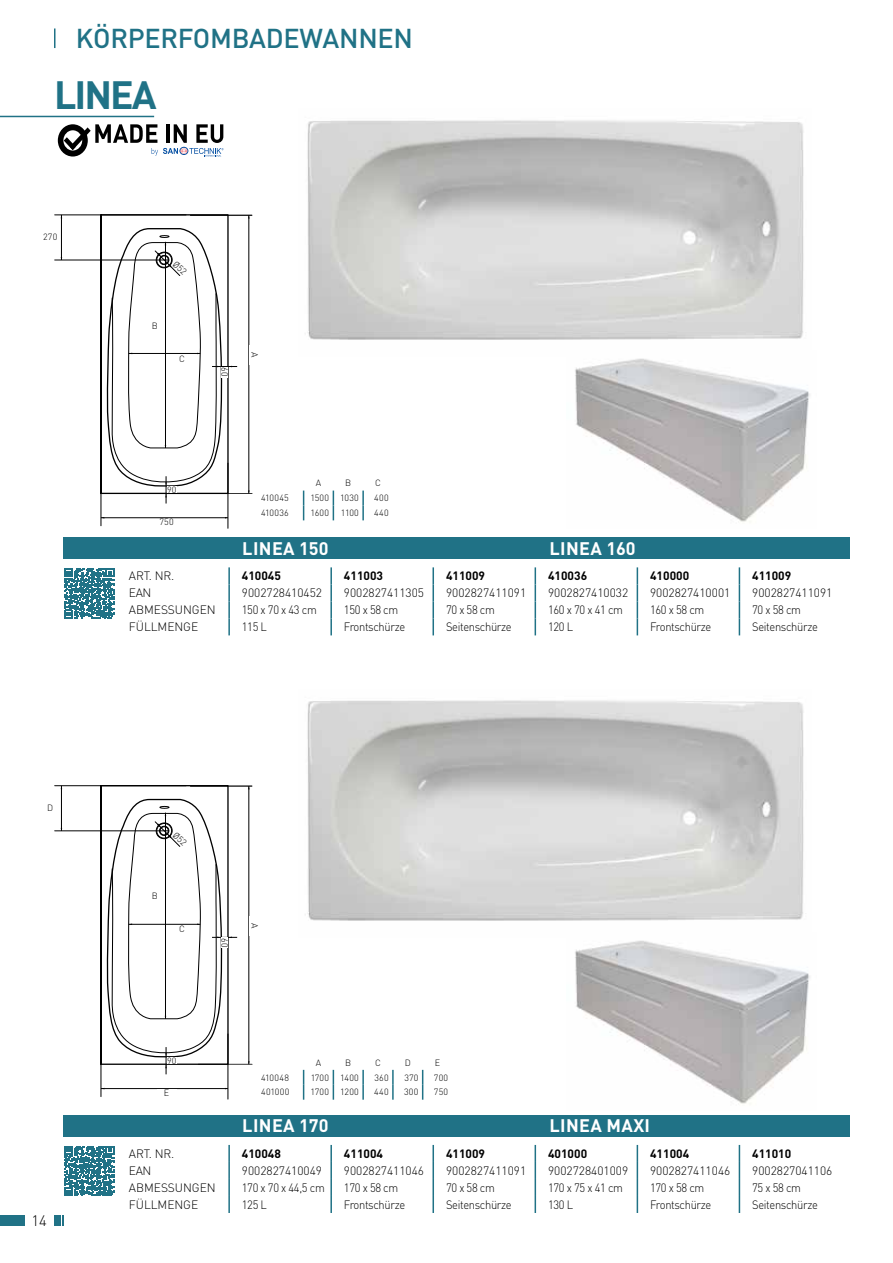
<style>
.page{position:relative;width:893px;height:1263px;background:#fff}
.page>*{position:absolute;margin:0;border:0;box-sizing:border-box;transform-origin:0 0}
.t1{font:700 39px "DIN Pro";letter-spacing:-.05em;color:#207286}
.t2{font:500 27px "DIN Pro";letter-spacing:-.01em;color:#207286}
.t3{font:700 18px "DIN Pro";letter-spacing:.02em;color:#fff}
.t4{font:300 15px "DIN Pro";color:#000}
.t5{font:300 12px "DIN Pro";letter-spacing:-.03em;color:#000;scale:.93 1}
.t6{font:300 12px "DIN Pro";color:#000}
.t7{font:700 12px "DIN Pro";color:#000}
.t8{font:300 12px "DIN Pro";letter-spacing:-.005em;color:#000}
.t9{font:300 12px "DIN Pro";letter-spacing:-.03em;color:#000}
.t10{font:300 9px "DIN Pro";letter-spacing:.02em;color:#000}
</style>
<div class="page">
<div style="left:64px;top:538px;width:786px;height:21px;background:#207286"></div>
<svg style="left:228px;top:567px;width:2px;height:68px"></svg>
<svg style="left:330px;top:567px;width:2px;height:68px"></svg>
<svg style="left:432px;top:567px;width:2px;height:68px"></svg>
<svg style="left:535px;top:567px;width:1px;height:68px"></svg>
<svg style="left:637px;top:567px;width:1px;height:68px"></svg>
<svg style="left:739px;top:567px;width:1px;height:68px"></svg>
<svg style="left:64px;top:568px;width:50px;height:50px"></svg>
<hr style="left:0;top:116px;width:154px;height:1px;background:#207286">
<hr style="left:54px;top:28px;width:2px;height:20px;background:#207286">
<hr style="left:190px;top:215px;width:62px;height:1px;background:#000">
<hr style="left:198px;top:493px;width:54px;height:1px;background:#000">
<hr style="left:249px;top:215px;width:1px;height:278px;background:#000">
<hr style="left:228px;top:463px;width:1px;height:65px;background:#000">
<hr style="left:101px;top:463px;width:1px;height:63px;background:#000">
<hr style="left:101px;top:517px;width:127px;height:1px;background:#000">
<hr style="left:55px;top:215px;width:131px;height:1px;background:#000">
<hr style="left:55px;top:260px;width:114px;height:1px;background:#000">
<hr style="left:61px;top:215px;width:1px;height:45px;background:#000">
<hr style="left:190px;top:786px;width:62px;height:1px;background:#000">
<hr style="left:198px;top:1064px;width:54px;height:1px;background:#000">
<hr style="left:249px;top:786px;width:1px;height:278px;background:#000">
<hr style="left:228px;top:1034px;width:1px;height:65px;background:#000">
<hr style="left:101px;top:1034px;width:1px;height:62px;background:#000">
<hr style="left:101px;top:1088px;width:127px;height:1px;background:#000">
<hr style="left:55px;top:785px;width:131px;height:1px;background:#000">
<hr style="left:55px;top:830px;width:114px;height:1px;background:#000">
<hr style="left:61px;top:786px;width:1px;height:45px;background:#000">
<img style="left:307px;top:120px;width:497px;height:220px">
<div style="left:64px;top:1115px;width:786px;height:21px;background:#207286"></div>
<svg style="left:228px;top:1145px;width:2px;height:68px"></svg>
<svg style="left:330px;top:1145px;width:2px;height:68px"></svg>
<svg style="left:432px;top:1145px;width:2px;height:68px"></svg>
<svg style="left:535px;top:1145px;width:1px;height:68px"></svg>
<svg style="left:637px;top:1145px;width:1px;height:68px"></svg>
<svg style="left:739px;top:1145px;width:1px;height:68px"></svg>
<svg style="left:64px;top:1146px;width:50px;height:50px"></svg>
<svg style="left:303px;top:491px;width:1px;height:29px"></svg>
<svg style="left:333px;top:491px;width:1px;height:29px"></svg>
<svg style="left:362px;top:491px;width:2px;height:29px"></svg>
<svg style="left:303px;top:1070px;width:1px;height:30px"></svg>
<svg style="left:333px;top:1070px;width:1px;height:30px"></svg>
<svg style="left:362px;top:1070px;width:2px;height:30px"></svg>
<svg style="left:392px;top:1070px;width:2px;height:30px"></svg>
<svg style="left:422px;top:1070px;width:1px;height:30px"></svg>
<img style="left:305px;top:700px;width:499px;height:221px">
<img style="left:575px;top:358px;width:235px;height:164px">
<img style="left:575px;top:940px;width:235px;height:164px">
<svg style="left:58px;top:124px;width:166px;height:33px"></svg>
<div style="left:0;top:1215px;width:24px;height:11px;background:#207286"></div>
<hr style="left:54px;top:1215px;width:4px;height:11px;background:#207286">
<svg style="left:59px;top:1215px;width:5px;height:11px"></svg>
<svg style="left:100px;top:214px;width:137px;height:289px"></svg>
<svg style="left:100px;top:785px;width:137px;height:289px"></svg>
<h2 class="t2" style="left:76px;top:17px;width:339px">KÖRPERFOMBADEWANNEN</h2>
<h1 class="t1" style="left:54px;top:62px;width:104px">LINEA</h1>
<p class="t10" style="left:43px;top:230px;width:16px">270</p>
<p class="t10" style="left:47px;top:801px;width:8px">D</p>
<p class="t4" style="left:31px;top:1209px;width:17px">14</p>
<p class="t10" style="left:152px;top:318px;width:8px">B</p>
<p class="t10" style="left:179px;top:351px;width:7px">C</p>
<p class="t10" style="left:232px;top:367px;width:11px;rotate:90deg">60</p>
<p class="t10" style="left:262px;top:352px;width:7px;rotate:90deg">A</p>
<p class="t10" style="left:167px;top:483px;width:11px">90</p>
<p class="t10" style="left:159px;top:515px;width:16px">750</p>
<p class="t10" style="left:316px;top:476px;width:7px">A</p>
<p class="t10" style="left:345px;top:476px;width:8px">B</p>
<p class="t10" style="left:375px;top:476px;width:7px">C</p>
<p class="t10" style="left:261px;top:491px;width:29px">410045</p>
<p class="t10" style="left:310px;top:491px;width:50px">1500 1030</p>
<p class="t10" style="left:374px;top:491px;width:16px">400</p>
<p class="t10" style="left:261px;top:506px;width:29px">410036</p>
<p class="t10" style="left:310px;top:506px;width:20px">1600</p>
<p class="t10" style="left:341px;top:506px;width:19px">1100</p>
<p class="t10" style="left:374px;top:506px;width:16px">440</p>
<h3 class="t3" style="left:242px;top:533px;width:88px">LINEA 150</h3>
<h3 class="t3" style="left:550px;top:533px;width:88px">LINEA 160</h3>
<p class="t9" style="left:129px;top:567px;width:47px">ART. NR.</p>
<p class="t7" style="left:242px;top:566px;width:41px">410045</p>
<p class="t7" style="left:344px;top:566px;width:41px">411003</p>
<p class="t7" style="left:446px;top:566px;width:41px">411009</p>
<p class="t7" style="left:548px;top:566px;width:41px">410036</p>
<p class="t7" style="left:650px;top:566px;width:41px">410000</p>
<p class="t7" style="left:752px;top:566px;width:41px">411009</p>
<p class="t6" style="left:129px;top:584px;width:24px">EAN</p>
<p class="t6" style="left:242px;top:584px;width:82px">9002728410452</p>
<p class="t6" style="left:344px;top:584px;width:82px">9002827411305</p>
<p class="t6" style="left:446px;top:584px;width:82px">9002827411091</p>
<p class="t6" style="left:548px;top:584px;width:82px">9002827410032</p>
<p class="t6" style="left:650px;top:584px;width:82px">9002827410001</p>
<p class="t6" style="left:752px;top:584px;width:82px">9002827411091</p>
<p class="t8" style="left:129px;top:601px;width:88px">ABMESSUNGEN</p>
<p class="t5" style="left:242px;top:601px;width:82px">150 x 70 x 43 cm</p>
<p class="t5" style="left:344px;top:601px;width:60px">150 x 58 cm</p>
<p class="t5" style="left:446px;top:601px;width:54px">70 x 58 cm</p>
<p class="t5" style="left:548px;top:601px;width:82px">160 x 70 x 41 cm</p>
<p class="t5" style="left:650px;top:601px;width:60px">160 x 58 cm</p>
<p class="t5" style="left:752px;top:601px;width:54px">70 x 58 cm</p>
<p class="t8" style="left:129px;top:618px;width:71px">FÜLLMENGE</p>
<p class="t5" style="left:242px;top:618px;width:28px">115 L</p>
<p class="t5" style="left:344px;top:618px;width:67px">Frontschürze</p>
<p class="t5" style="left:446px;top:618px;width:72px">Seitenschürze</p>
<p class="t5" style="left:548px;top:618px;width:28px">120 L</p>
<p class="t5" style="left:650px;top:618px;width:67px">Frontschürze</p>
<p class="t5" style="left:752px;top:618px;width:72px">Seitenschürze</p>
<p class="t10" style="left:152px;top:889px;width:8px">B</p>
<p class="t10" style="left:179px;top:922px;width:7px">C</p>
<p class="t10" style="left:232px;top:938px;width:11px;rotate:90deg">60</p>
<p class="t10" style="left:262px;top:923px;width:7px;rotate:90deg">A</p>
<p class="t10" style="left:167px;top:1054px;width:11px">90</p>
<p class="t10" style="left:164px;top:1086px;width:7px">E</p>
<p class="t10" style="left:316px;top:1055px;width:7px">A</p>
<p class="t10" style="left:345px;top:1055px;width:8px">B</p>
<p class="t10" style="left:375px;top:1055px;width:7px">C</p>
<p class="t10" style="left:405px;top:1055px;width:8px">D</p>
<p class="t10" style="left:435px;top:1055px;width:7px">E</p>
<p class="t10" style="left:261px;top:1070px;width:29px">410048</p>
<p class="t10" style="left:311px;top:1070px;width:50px">1700 1400</p>
<p class="t10" style="left:374px;top:1070px;width:16px">360</p>
<p class="t10" style="left:404px;top:1070px;width:16px">370</p>
<p class="t10" style="left:434px;top:1070px;width:16px">700</p>
<p class="t10" style="left:261px;top:1085px;width:30px">401000</p>
<p class="t10" style="left:311px;top:1085px;width:50px">1700 1200</p>
<p class="t10" style="left:374px;top:1085px;width:16px">440</p>
<p class="t10" style="left:404px;top:1085px;width:16px">300</p>
<p class="t10" style="left:434px;top:1085px;width:16px">750</p>
<h3 class="t3" style="left:242px;top:1111px;width:88px">LINEA 170</h3>
<h3 class="t3" style="left:550px;top:1111px;width:102px">LINEA MAXI</h3>
<p class="t9" style="left:129px;top:1144px;width:47px">ART. NR.</p>
<p class="t7" style="left:242px;top:1143px;width:41px">410048</p>
<p class="t7" style="left:344px;top:1143px;width:41px">411004</p>
<p class="t7" style="left:446px;top:1143px;width:41px">411009</p>
<p class="t7" style="left:548px;top:1143px;width:41px">401000</p>
<p class="t7" style="left:650px;top:1143px;width:41px">411004</p>
<p class="t7" style="left:752px;top:1143px;width:41px">411010</p>
<p class="t6" style="left:129px;top:1161px;width:24px">EAN</p>
<p class="t6" style="left:242px;top:1161px;width:82px">9002827410049</p>
<p class="t6" style="left:344px;top:1161px;width:82px">9002827411046</p>
<p class="t6" style="left:446px;top:1161px;width:82px">9002827411091</p>
<p class="t6" style="left:548px;top:1161px;width:82px">9002728401009</p>
<p class="t6" style="left:650px;top:1161px;width:82px">9002827411046</p>
<p class="t6" style="left:752px;top:1161px;width:82px">9002827041106</p>
<p class="t8" style="left:129px;top:1178px;width:88px">ABMESSUNGEN</p>
<p class="t5" style="left:242px;top:1178px;width:91px">170 x 70 x 44,5 cm</p>
<p class="t5" style="left:344px;top:1178px;width:60px">170 x 58 cm</p>
<p class="t5" style="left:446px;top:1178px;width:54px">70 x 58 cm</p>
<p class="t5" style="left:548px;top:1178px;width:82px">170 x 75 x 41 cm</p>
<p class="t5" style="left:650px;top:1178px;width:60px">170 x 58 cm</p>
<p class="t5" style="left:752px;top:1178px;width:54px">75 x 58 cm</p>
<p class="t8" style="left:129px;top:1195px;width:71px">FÜLLMENGE</p>
<p class="t5" style="left:242px;top:1195px;width:28px">125 L</p>
<p class="t5" style="left:344px;top:1195px;width:67px">Frontschürze</p>
<p class="t5" style="left:446px;top:1195px;width:72px">Seitenschürze</p>
<p class="t5" style="left:548px;top:1195px;width:28px">130 L</p>
<p class="t5" style="left:650px;top:1195px;width:67px">Frontschürze</p>
<p class="t5" style="left:752px;top:1195px;width:72px">Seitenschürze</p>
</div>
